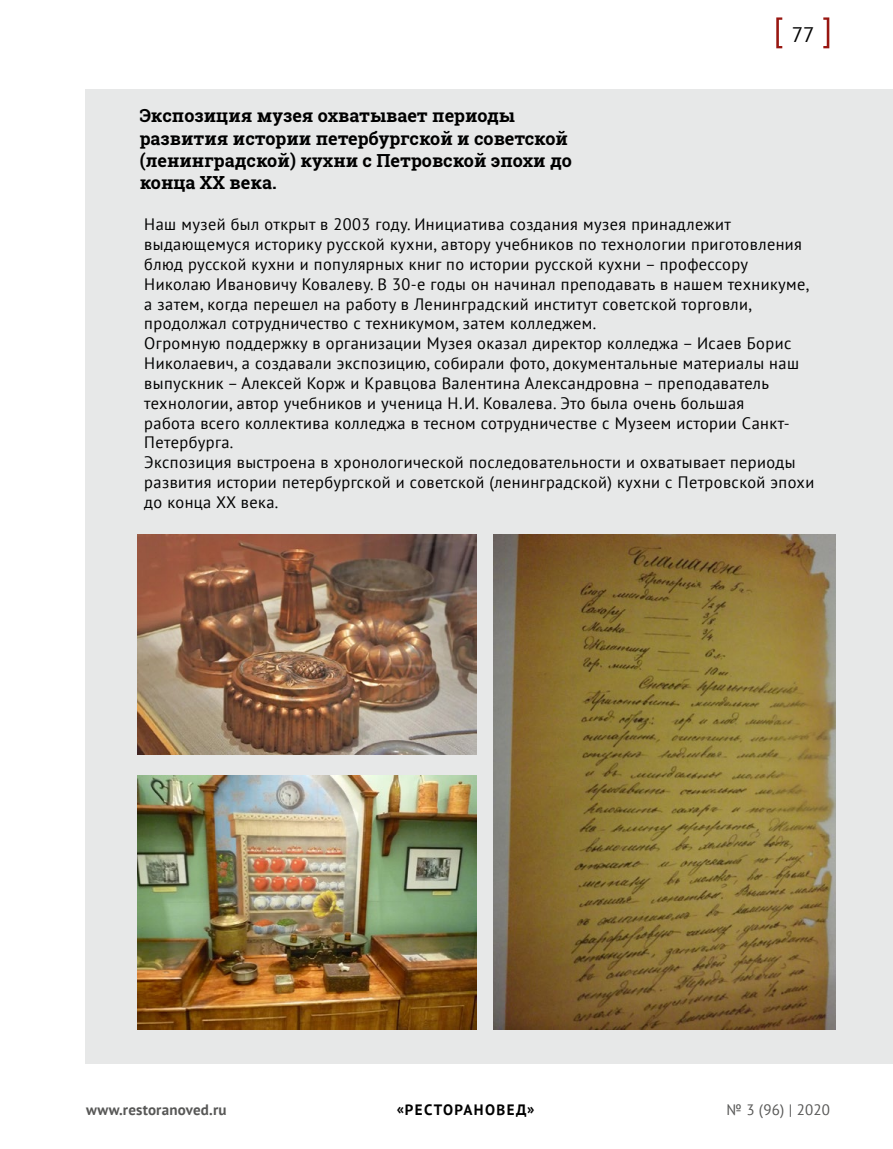
<style>
.page{position:relative;width:893px;height:1149px;background:#fff}
.page>*{position:absolute;margin:0;border:0;box-sizing:border-box;transform-origin:0 0}
.t1{font:21px "PT Sans";color:#000}
.t2{font:700 18px/22.2px "Roboto Slab";color:#000}
.t3{font:16.5px/19.8px "PT Sans";letter-spacing:.025em;color:#000}
.t4{font:700 15px "PT Sans";letter-spacing:.015em;color:#575756}
.t5{font:700 15px "PT Sans";letter-spacing:.095em;color:#000}
.t6{font:15px "PT Sans";letter-spacing:.015em;color:#575756}
</style>
<div class="page">
<svg style="left:776px;top:17px;width:6px;height:31px"></svg>
<svg style="left:823px;top:17px;width:6px;height:31px"></svg>
<div style="left:85px;top:89px;width:808px;height:974px;background:#e7e8e8"></div>
<img style="left:493px;top:534px;width:342px;height:495px">
<img style="left:137px;top:775px;width:339px;height:254px">
<img style="left:137px;top:534px;width:339px;height:220px">
<p class="t2" style="left:140px;top:105px;width:434px">Экспозиция музея охватывает периоды развития истории петербургской и советской (ленинградской) кухни с Петровской эпохи до конца XX века.</p>
<p class="t1" style="left:792px;top:21px;width:24px">77</p>
<p class="t3" style="left:144px;top:214px;width:671px">Наш музей был открыт в 2003 году. Инициатива создания музея принадлежит выдающемуся историку русской кухни, автору учебников по технологии приготовления блюд русской кухни и популярных книг по истории русской кухни – профессору Николаю Ивановичу Ковалеву. В 30‑е годы он начинал преподавать в нашем техникуме, а затем, когда перешел на работу в Ленинградский институт советской торговли, продолжал сотрудничество с техникумом, затем колледжем.<br>Огромную поддержку в организации Музея оказал директор колледжа – Исаев Борис Николаевич, а создавали экспозицию, собирали фото, документальные материалы наш выпускник – Алексей Корж и Кравцова Валентина Александровна – преподаватель технологии, автор учебников и ученица Н.И. Ковалева. Это была очень большая<br>работа всего коллектива колледжа в тесном сотрудничестве с Музеем истории Санкт-Петербурга.<br>Экспозиция выстроена в хронологической последовательности и охватывает периоды развития истории петербургской и советской (ленинградской) кухни с Петровской эпохи до конца XX века.</p>
<p class="t4" style="left:86px;top:1099px;width:142px">www.restoranoved.ru</p>
<p class="t5" style="left:397px;top:1099px;width:139px">«РЕСТОРАНОВЕД»</p>
<p class="t6" style="left:726px;top:1099px;width:105px">№ 3 (96) | 2020</p>
</div>
